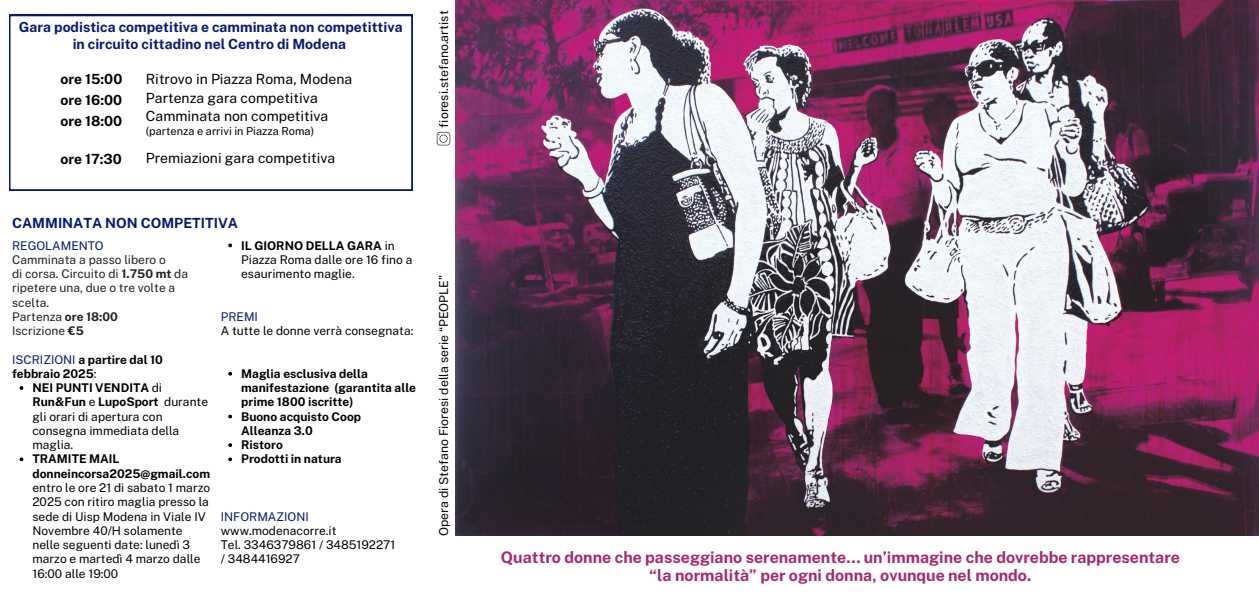
<style>
.page{position:relative;width:1259px;height:596px;background:#fff}
.page>*{position:absolute;margin:0;border:0;box-sizing:border-box;transform-origin:0 0}
.t1{font:700 16px/18.8px "Public Sans";color:#a7296a;text-align:center}
.t2{font:700 14px/16.5px "Public Sans";color:#061a74;text-align:center}
.t3{font:14px "Public Sans";color:#000}
.t4{font:700 14px/21px "Public Sans";color:#000;text-align:justify}
.t5{font:12.3px "Public Sans";color:#000}
.t6{font:12px/14.2px "Public Sans";color:#000}
.t7{font:700 12px/14.2px "Public Sans";color:#000}
.t8{font:12px/14.2px "Public Sans";color:#231f20}
.t9{font:11px "Public Sans";color:#000}
.s1{color:#061a74}
.s2{font-weight:700}
.s3{font-weight:400;color:#061a74}
.s4{font-weight:400}
</style>
<div class="page">
<img style="left:455px;top:0;width:803px;height:536px">
<svg style="left:437px;top:132px;width:13px;height:13px"></svg>
<svg style="left:20px;top:386px;width:3px;height:4px"></svg>
<svg style="left:20px;top:457px;width:3px;height:4px"></svg>
<svg style="left:228px;top:243px;width:4px;height:4px"></svg>
<svg style="left:228px;top:372px;width:4px;height:3px"></svg>
<svg style="left:228px;top:414px;width:4px;height:4px"></svg>
<svg style="left:228px;top:443px;width:4px;height:4px"></svg>
<svg style="left:228px;top:457px;width:4px;height:4px"></svg>
<svg style="left:9px;top:15px;width:404px;height:175px"></svg>
<p class="t2" style="left:19px;top:19px;width:385px">Gara podistica competitiva e camminata non competittiva in circuito cittadino nel Centro di Modena</p>
<h5 class="t4" style="left:61px;top:68px;width:63px">ore 15:00 ore 16:00 ore 18:00</h5>
<p class="t4" style="left:61px;top:148px;width:63px">ore 17:30</p>
<p class="t3" style="left:146px;top:71px;width:208px">Ritrovo in Piazza Roma, Modena</p>
<h6 class="t3" style="left:146px;top:89px;width:173px">Partenza gara competitiva</h6>
<h6 class="t3" style="left:146px;top:108px;width:184px">Camminata non competitiva</h6>
<p class="t9" style="left:146px;top:124px;width:170px">(partenza e arrivi in Piazza Roma)</p>
<h6 class="t3" style="left:146px;top:150px;width:191px">Premiazioni gara competitiva</h6>
<p class="t2" style="left:12px;top:214px;width:227px">CAMMINATA NON COMPETITIVA</p>
<p class="t8" style="left:12px;top:238px;width:178px"><span class="s1">REGOLAMENTO<br></span>Camminata a passo libero o<br>di corsa. Circuito di <span class="s2">1.750 mt</span> da ripetere una, due o tre volte a scelta.<br>Partenza <span class="s2">ore 18:00<br></span>Iscrizione <span class="s2">€5</span></p>
<p class="t7" style="left:12px;top:352px;width:152px"><span class="s3">ISCRIZIONI</span> a partire dal 10 febbraio 2025<span class="s4">:</span></p>
<h4 class="t6" style="left:32px;top:380px;width:177px"><span class="s2">NEI PUNTI VENDITA</span> di<br><span class="s2">Run&amp;Fun</span> e <span class="s2">LupoSport</span> durante gli orari di apertura con consegna immediata della maglia.</h4>
<h3 class="t6" style="left:32px;top:452px;width:179px"><span class="s2">TRAMITE MAIL donneincorsa2025@gmail.com </span>entro le ore 21 di sabato 1 marzo<br>2025 con ritiro maglia presso la sede di Uisp Modena in Viale IV<br>Novembre 40/H solamente nelle seguenti date: lunedì 3 marzo e martedì 4 marzo dalle<br>16:00 alle 19:00</h3>
<h2 class="t6" style="left:241px;top:238px;width:173px"><span class="s2">IL GIORNO DELLA GARA</span> in<br>Piazza Roma dalle ore 16 fino a esaurimento maglie.</h2>
<h6 class="t6" style="left:221px;top:309px;width:194px"><span class="s1">PREMI<br></span>A tutte le donne verrà consegnata:</h6>
<h6 class="t7" style="left:241px;top:366px;width:176px">Maglia esclusiva della manifestazione (garantita alle prime 1800 iscritte)</h6>
<p class="t7" style="left:241px;top:409px;width:121px">Buono acquisto Coop</p>
<p class="t7" style="left:241px;top:423px;width:73px">Alleanza 3.0</p>
<p class="t7" style="left:241px;top:437px;width:43px">Ristoro</p>
<h6 class="t7" style="left:241px;top:452px;width:102px">Prodotti in natura</h6>
<p class="t6" style="left:221px;top:509px;width:176px"><span class="s1">INFORMAZIONI </span>www.modenacorre.it<br>Tel. 3346379861 / 3485192271 / 3484416927</p>
<h3 class="t5" style="left:436px;top:127px;width:118px;rotate:-90deg">fioresi.stefano.artist</h3>
<p class="t5" style="left:436px;top:536px;width:262px;rotate:-90deg">Opera di Stefano Fioresi della serie “PEOPLE”</p>
<h3 class="t1" style="left:501px;top:547px;width:680px">Quattro donne che passeggiano serenamente… un’immagine che dovrebbe rappresentare “la normalità” per ogni donna, ovunque nel mondo.</h3>
</div>
